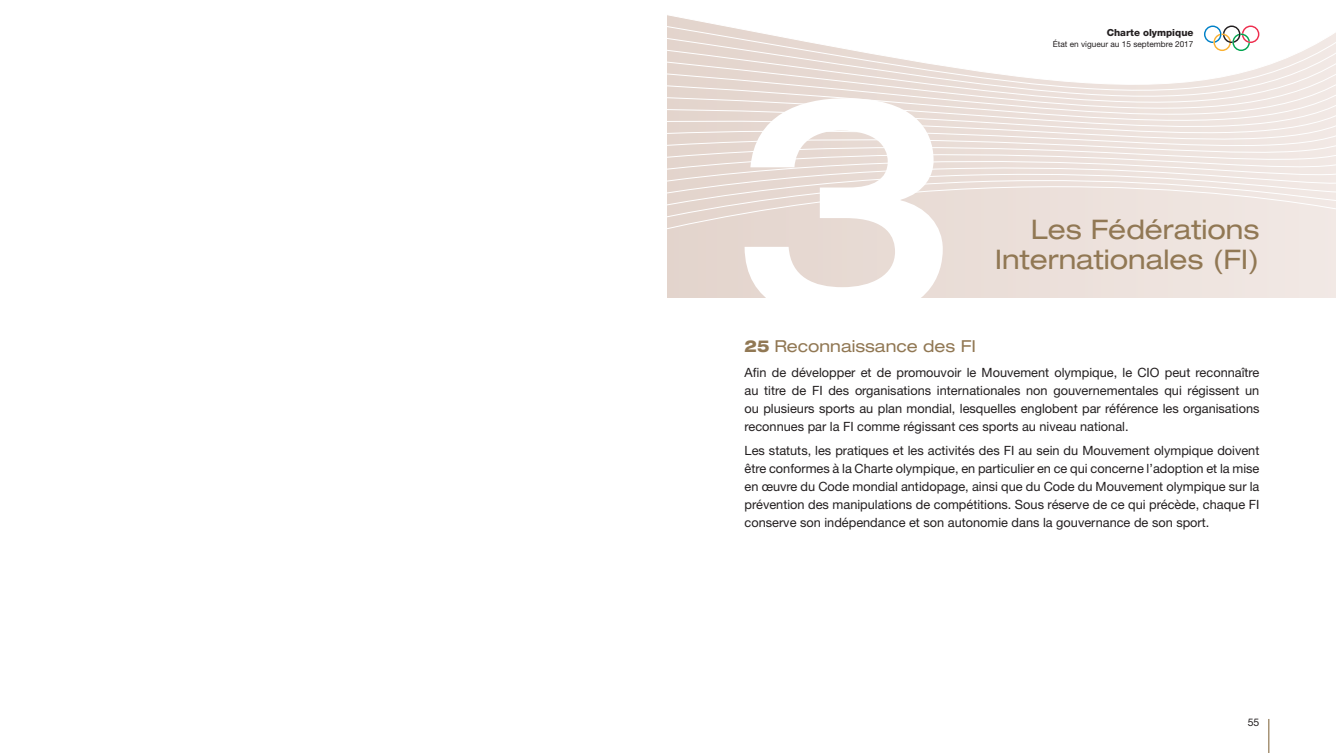
<style>
.page{position:relative;width:1336px;height:753px;background:#fff}
.page>*{position:absolute;margin:0;border:0;box-sizing:border-box;transform-origin:0 0}
.t1{font:expanded 27px/30px "Helvetica Neue LT Std";color:#917854;text-align:right}
.t2{font:expanded 16.5px "Helvetica Neue LT Std";color:#917854}
.t3{font:12.75px/18px "Helvetica Neue LT Std";color:#231f20;text-align:justify}
.t4{font:10.5px "Helvetica Neue LT Std";color:#231f20}
.t5{font:800 9.75px "Helvetica Neue LT Std";color:#231f20}
.t6{font:8.25px "Helvetica Neue LT Std";color:#231f20}
.s1{font-weight:800}
</style>
<div class="page">
<hr style="left:1267px;top:719px;width:2px;height:34px;background:#917854">
<svg style="left:668px;top:237px;width:667px;height:61px;background:#ebe0da"></svg>
<svg style="left:667px;top:20px;width:668px;height:217px"></svg>
<svg style="left:1203px;top:26px;width:56px;height:25px"></svg>
<svg style="left:744px;top:98px;width:198px;height:200px"></svg>
<p class="t5" style="left:1106px;top:27px;width:88px">Charte olympique</p>
<p class="t6" style="left:1052px;top:39px;width:142px">état en vigueur au 15 septembre 2017</p>
<h1 class="t1" style="left:994px;top:214px;width:266px">Les Fédérations<br>Internationales (FI)</h1>
<p class="t2" style="left:744px;top:336px;width:233px"><span class="s1">25</span> Reconnaissance des FI</p>
<p class="t3" style="left:744px;top:363px;width:516px">Afin de développer et de promouvoir le Mouvement olympique, le CIO peut reconnaître au titre de FI des organisations internationales non gouvernementales qui régissent un ou plusieurs sports au plan mondial, lesquelles englobent par référence les organisations reconnues par la FI comme régissant ces sports au niveau national.</p>
<p class="t3" style="left:744px;top:441px;width:516px">Les statuts, les pratiques et les activités des FI au sein du Mouvement olympique doivent être conformes à la Charte olympique, en particulier en ce qui concerne l’adoption et la mise en œuvre du Code mondial antidopage, ainsi que du Code du Mouvement olympique sur la prévention des manipulations de compétitions. Sous réserve de ce qui précède, chaque FI conserve son indépendance et son autonomie dans la gouvernance de son sport.</p>
<p class="t4" style="left:1247px;top:716px;width:13px">55</p>
</div>
